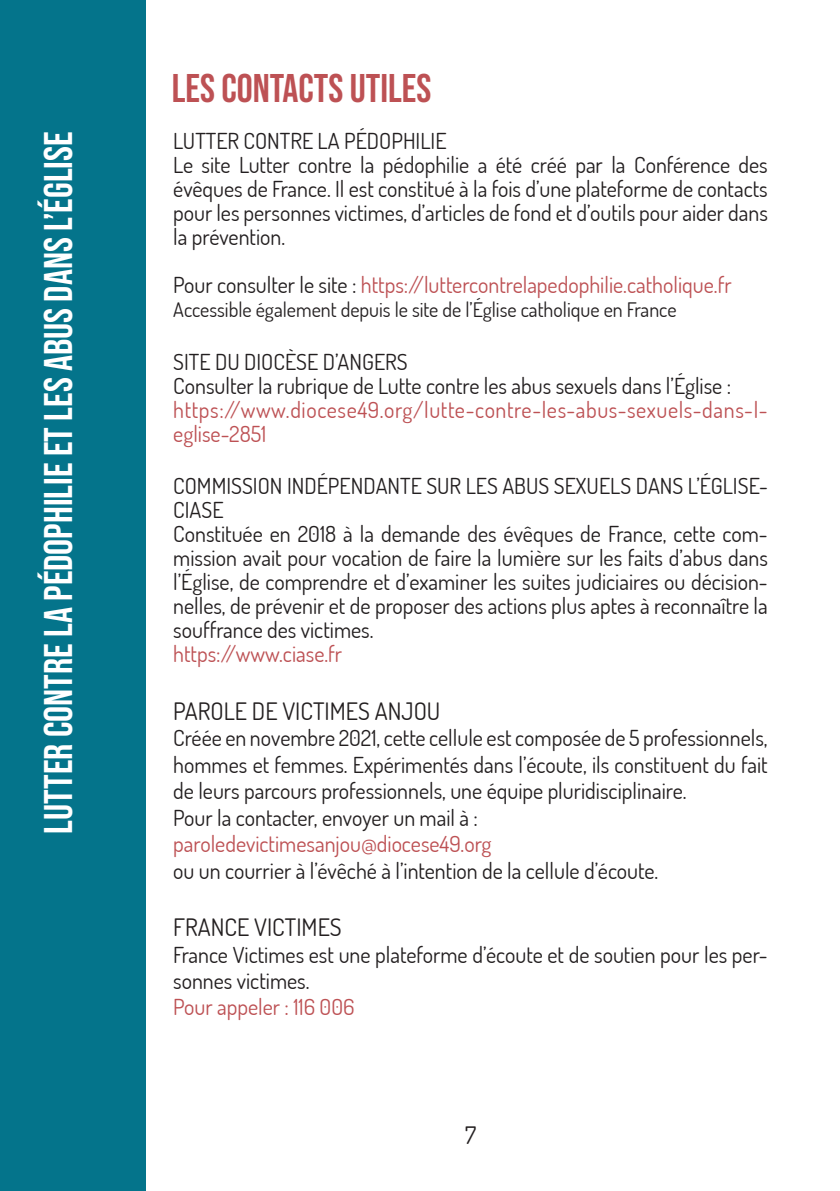
<style>
.page{position:relative;width:840px;height:1191px;background:#fff}
.page>*{position:absolute;margin:0;border:0;box-sizing:border-box;transform-origin:0 0}
.t1{font:40px "Bebas Neue";color:#fff}
.t2{font:40px "Bebas Neue";color:#bd5154}
.t3{font:200 24px "Dosis";color:#231f20}
.t4{font:200 22px/24px "Dosis";color:#231f20;text-align:justify}
.t5{font:200 22px "Dosis";color:#bd5154}
.t6{font:200 22px/24px "Dosis";letter-spacing:.03em;color:#bd5154}
.t7{font:200 20px "Dosis";color:#231f20}
.s1{color:#231f20}
</style>
<div class="page">
<div style="left:0;top:0;width:145px;height:1191px;background:#04748b"></div>
<p class="t1" style="left:36px;top:833px;width:703px;rotate:-90deg">lutteR contre la pédophilie et lES abus dans l’église</p>
<p class="t2" style="left:171px;top:66px;width:261px">LES CONTACTS UTILES</p>
<p class="t4" style="left:173px;top:128px;width:275px">LUTTER CONTRE LA PÉDOPHILIE</p>
<p class="t4" style="left:173px;top:152px;width:595px">Le site Lutter contre la pédophilie a été créé par la Conférence des évêques de France. Il est constitué à la fois d’une plateforme de contacts pour les personnes victimes, d’articles de fond et d’outils pour aider dans la prévention.</p>
<p class="t5" style="left:173px;top:269px;width:559px"><span class="s1">Pour consulter le site :</span> https://luttercontrelapedophilie.catholique.fr</p>
<p class="t7" style="left:173px;top:295px;width:504px">Accessible également depuis le site de l’Église catholique en France</p>
<p class="t4" style="left:173px;top:348px;width:236px">SITE DU DIOCÈSE D’ANGERS</p>
<p class="t4" style="left:173px;top:372px;width:559px">Consulter la rubrique de Lutte contre les abus sexuels dans l’Église :</p>
<p class="t6" style="left:173px;top:396px;width:595px">https://www.diocese49.org/lutte-contre-les-abus-sexuels-dans-l&shy;eglise-2851</p>
<p class="t4" style="left:173px;top:473px;width:595px">COMMISSION INDÉPENDANTE SUR LES ABUS SEXUELS DANS L’ÉGLISE-<br>CIASE</p>
<p class="t4" style="left:173px;top:521px;width:595px">Constituée en 2018 à la demande des évêques de France, cette com&shy;mission avait pour vocation de faire la lumière sur les faits d’abus dans l’Église, de comprendre et d’examiner les suites judiciaires ou décision&shy;nelles, de prévenir et de proposer des actions plus aptes à reconnaître la souffrance des victimes.</p>
<p class="t5" style="left:173px;top:639px;width:170px">https://www.ciase.fr</p>
<p class="t3" style="left:173px;top:694px;width:268px">PAROLE DE VICTIMES ANJOU</p>
<p class="t4" style="left:173px;top:724px;width:595px;line-height:26.4px">Créée en novembre 2021, cette cellule est composée de 5 professionnels, hommes et femmes. Expérimentés dans l’écoute, ils constituent du fait de leurs parcours professionnels, une équipe pluridisciplinaire.</p>
<p class="t4" style="left:173px;top:804px;width:306px">Pour la contacter, envoyer un mail à :</p>
<p class="t5" style="left:173px;top:829px;width:320px">paroledevictimesanjou@diocese49.org</p>
<p class="t4" style="left:173px;top:857px;width:486px">ou un courrier à l’évêché à l’intention de la cellule d’écoute.</p>
<p class="t3" style="left:173px;top:910px;width:170px">FRANCE VICTIMES</p>
<p class="t4" style="left:173px;top:940px;width:595px;line-height:26.4px">France Victimes est une plateforme d’écoute et de soutien pour les per&shy;sonnes victimes.</p>
<p class="t5" style="left:173px;top:992px;width:183px">Pour appeler : 116 006</p>
<p class="t3" style="left:465px;top:1118px;width:13px">7</p>
</div>
